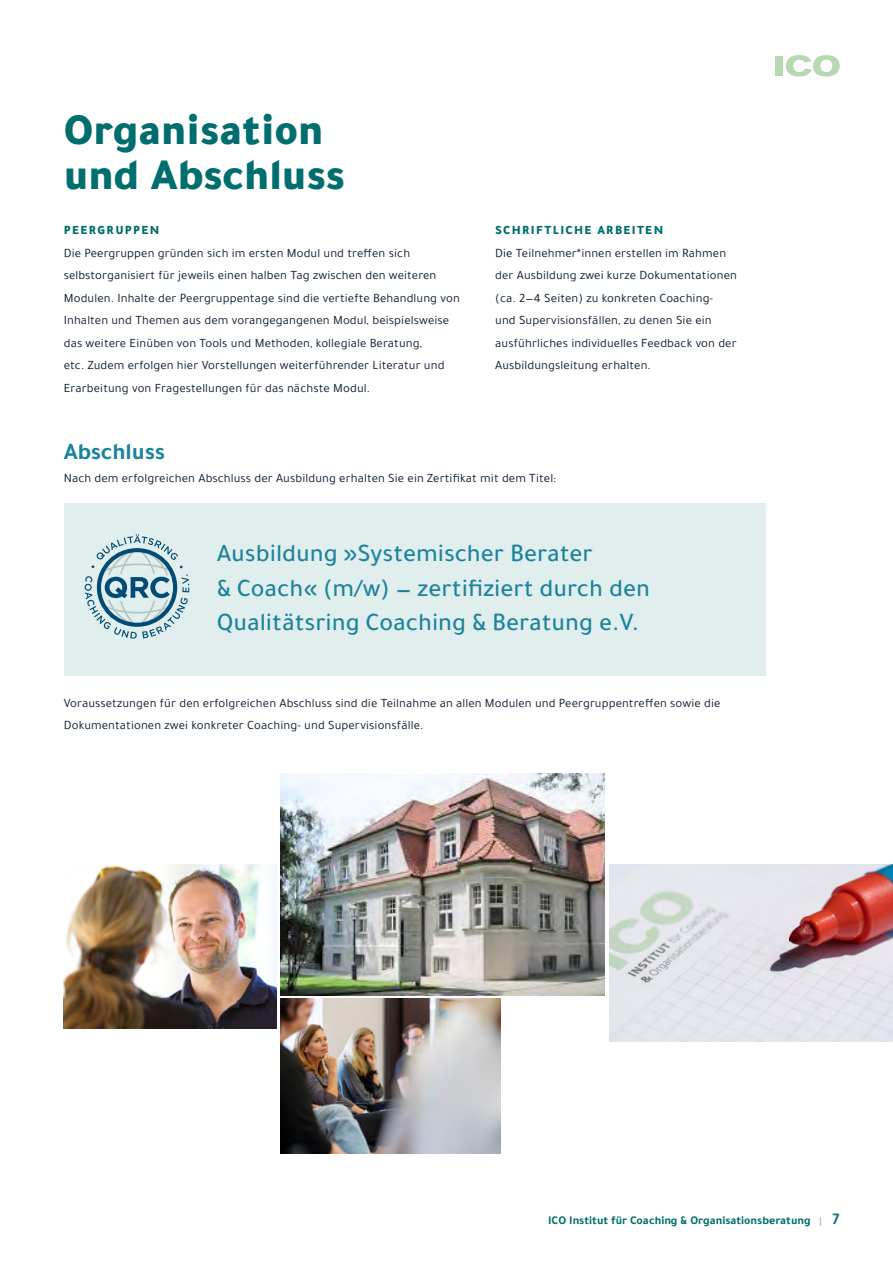
<style>
.page{position:relative;width:893px;height:1263px;background:#fff}
.page>*{position:absolute;margin:0;border:0;box-sizing:border-box;transform-origin:0 0}
.t1{font:900 45px/45px "Tajawal";color:#006e6e}
.t2{font:500 25.5px/34.5px "Tajawal";color:#1d839c}
.t3{font:700 24px "Tajawal";color:#1d839c}
.t4{font:12.75px/22.5px "Tajawal";letter-spacing:.01em;color:#0b1b30}
.t5{font:900 12.75px "Tajawal";letter-spacing:.1em;color:#006e6e}
.t6{font:700 12px "Tajawal";color:#006e6e}
.s1{font-size:10.5px;color:#a7c8b8}
.s2{font-size:16.5px;color:#1a7d7c}
</style>
<div class="page">
<div style="left:776px;top:56px;width:7px;height:20px;background:#b5d9b3"></div>
<svg style="left:786px;top:55px;width:54px;height:21px"></svg>
<div style="left:64px;top:504px;width:701px;height:172px;background:#e0eeee"></div>
<svg style="left:85px;top:534px;width:104px;height:105px"></svg>
<img style="left:281px;top:774px;width:323px;height:221px">
<img style="left:63px;top:864px;width:213px;height:164px">
<img style="left:281px;top:999px;width:220px;height:154px">
<img style="left:610px;top:864px;width:283px;height:177px">
<h1 class="t1" style="left:64px;top:105px;width:283px">Organisation und Abschluss</h1>
<p class="t5" style="left:64px;top:219px;width:97px">PEERGRUPPEN</p>
<p class="t4" style="left:64px;top:241px;width:398px">Die Peergruppen gründen sich im ersten Modul und treffen sich selbstorganisiert für jeweils einen halben Tag zwischen den weiteren Modulen. Inhalte der Peergruppentage sind die vertiefte Behandlung von Inhalten und Themen aus dem vorangegangenen Modul, beispielsweise das weitere Einüben von Tools und Methoden, kollegiale Beratung,<br>etc. Zudem erfolgen hier Vorstellungen weiterführender Literatur und Erarbeitung von Fragestellungen für das nächste Modul.</p>
<p class="t5" style="left:495px;top:219px;width:170px">SCHRIFTLICHE ARBEITEN</p>
<p class="t4" style="left:495px;top:241px;width:243px">Die Teilnehmer*innen erstellen im Rahmen der Ausbildung zwei kurze Dokumentationen (ca. 2—4 Seiten) zu konkreten Coaching-<br>und Supervisionsfällen, zu denen Sie ein ausführliches individuelles Feedback von der Ausbildungsleitung erhalten.</p>
<h3 class="t3" style="left:64px;top:433px;width:103px">Abschluss</h3>
<p class="t4" style="left:64px;top:466px;width:494px">Nach dem erfolgreichen Abschluss der Ausbildung erhalten Sie ein Zertifikat mit dem Titel:</p>
<h2 class="t2" style="left:217px;top:536px;width:435px">Ausbildung »Systemischer Berater<br>&amp; Coach« (m/w) — zertifiziert durch den<br>Qualitätsring Coaching &amp; Beratung e.V.</h2>
<p class="t4" style="left:64px;top:691px;width:658px">Voraussetzungen für den erfolgreichen Abschluss sind die Teilnahme an allen Modulen und Peergruppentreffen sowie die<br>Dokumentationen zwei konkreter Coaching- und Supervisionsfälle.</p>
<p class="t6" style="left:548px;top:1211px;width:293px">ICO Institut für Coaching &amp; Organisationsberatung <span class="s1">|</span> <span class="s2">7</span></p>
</div>
